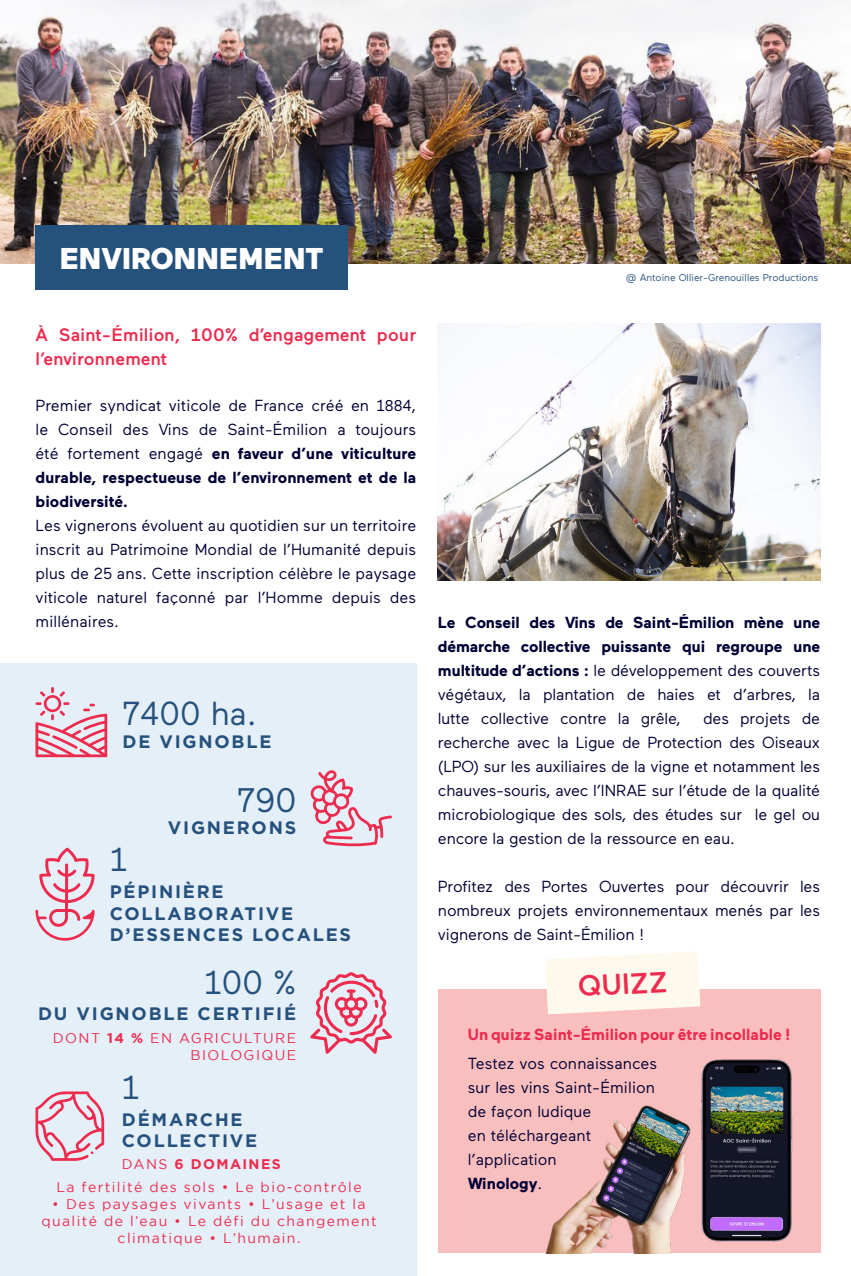
<style>
.page{position:relative;width:851px;height:1276px;background:#fff}
.page>*{position:absolute;margin:0;border:0;box-sizing:border-box;transform-origin:0 0}
.t1{font:34px "Maax";color:#26517d}
.t2{font:33.2px "Maax";color:#26517d}
.t3{font:900 30px "Maax";letter-spacing:.01em;color:#fff}
.t4{font:500 29px "Maax";color:#ed2b4e}
.t5{font:700 18px/21.6px "Gotham";letter-spacing:.1em;color:#26517d}
.t6{font:500 18px/24px "Maax";letter-spacing:.01em;color:#ed2b4e}
.t7{font:16px/24px "Maax";color:#000034;text-align:justify}
.t8{font:700 16px/24px "Maax";letter-spacing:-.01em;color:#000034;text-align:justify}
.t9{font:700 16px "Maax";color:#ed2b4e}
.t10{font:14px/16.8px "Gotham";letter-spacing:.1em;color:#ed2b4e;text-align:right}
.t11{font:700 14px "Gotham";letter-spacing:.1em;color:#ed2b4e}
.t12{font:10px "Maax";color:#26517d}
.s1{font-weight:700}
.s2{font-weight:400}
</style>
<div class="page">
<img style="left:0;top:0;width:850px;height:264px">
<img style="left:438px;top:323px;width:382px;height:257px">
<div style="left:36px;top:225px;width:312px;height:65px;background:#25517d"></div>
<div style="left:0;top:663px;width:416px;height:613px;background:#e4eff8"></div>
<svg style="left:310px;top:972px;width:82px;height:81px"></svg>
<svg style="left:35px;top:687px;width:72px;height:70px"></svg>
<svg style="left:310px;top:770px;width:82px;height:77px"></svg>
<svg style="left:35px;top:1091px;width:69px;height:69px"></svg>
<svg style="left:35px;top:847px;width:60px;height:93px"></svg>
<div style="left:438px;top:989px;width:382px;height:264px;background:#f9bebe"></div>
<svg style="left:545px;top:951px;width:155px;height:63px;background:#fdf5eb"></svg>
<img style="left:546px;top:1105px;width:145px;height:148px">
<img style="left:701px;top:1059px;width:92px;height:183px">
<p class="t3" style="left:60px;top:242px;width:265px">ENVIRONNEMENT</p>
<p class="t6" style="left:36px;top:323px;width:382px">À Saint-Émilion, 100% d’engagement pour l’environnement</p>
<p class="t7" style="left:36px;top:394px;width:382px">Premier syndicat viticole de France créé en 1884, le Conseil des Vins de Saint-Émilion a toujours été fortement engagé <span class="s1">en faveur d’une viticulture durable, respectueuse de l’environnement et de la biodiversité.</span></p>
<p class="t7" style="left:36px;top:514px;width:382px">Les vignerons évoluent au quotidien sur un territoire inscrit au Patrimoine Mondial de l’Humanité depuis plus de 25 ans. Cette inscription célèbre le paysage viticole naturel façonné par l’Homme depuis des millénaires.</p>
<p class="t2" style="left:122px;top:695px;width:136px">7400 ha.</p>
<p class="t5" style="left:122px;top:730px;width:150px">DE VIGNOBLE</p>
<p class="t1" style="left:237px;top:782px;width:61px">790</p>
<p class="t5" style="left:168px;top:816px;width:130px">VIGNERONS</p>
<p class="t2" style="left:110px;top:841px;width:19px">1</p>
<p class="t5" style="left:110px;top:880px;width:115px">PÉPINIÈRE</p>
<p class="t5" style="left:110px;top:902px;width:243px">COLLABORATIVE<br>D’ESSENCES LOCALES</p>
<p class="t2" style="left:204px;top:965px;width:93px">100 %</p>
<p class="t5" style="left:38px;top:1002px;width:260px">DU VIGNOBLE CERTIFIÉ</p>
<p class="t10" style="left:53px;top:1029px;width:245px">DONT <span class="s1">14 %</span> EN AGRICULTURE<br>BIOLOGIQUE</p>
<p class="t2" style="left:122px;top:1069px;width:19px">1</p>
<p class="t5" style="left:122px;top:1108px;width:137px">DÉMARCHE<br>COLLECTIVE</p>
<p class="t11" style="left:122px;top:1156px;width:160px"><span class="s2">DANS</span> 6 DOMAINES</p>
<p class="t10" style="left:56px;top:1179px;width:307px">La fertilité des sols • Le bio-contrôle</p>
<p class="t10" style="left:41px;top:1195px;width:337px;text-align:center">• Des paysages vivants • L’usage et la qualité de l’eau • Le défi du changement climatique • L’humain.</p>
<p class="t12" style="left:625px;top:272px;width:194px">@ Antoine Ollier-Grenouilles Productions</p>
<p class="t8" style="left:438px;top:610px;width:383px">Le Conseil des Vins de Saint-Émilion mène une démarche collective puissante qui regroupe une multitude d’actions : <span class="s2">le développement des couverts végétaux, la plantation de haies et d’arbres, la lutte collective contre la grêle,</span></p>
<p class="t7" style="left:438px;top:706px;width:383px;text-indent:265px">des projets de recherche avec la Ligue de Protection des Oiseaux (LPO) sur les auxiliaires de la vigne et notamment les chauves-souris, avec l’INRAE sur l’étude de la qualité microbiologique des sols, des études sur le gel ou encore la gestion de la ressource en eau.</p>
<p class="t7" style="left:438px;top:874px;width:383px">Profitez des Portes Ouvertes pour découvrir les nombreux projets environnementaux menés par les vignerons de Saint-Émilion !</p>
<p class="t4" style="left:577px;top:971px;width:91px;rotate:-3deg">QUIZZ</p>
<p class="t9" style="left:467px;top:1026px;width:324px">Un quizz Saint-Émilion pour être incollable !</p>
<p class="t7" style="left:467px;top:1051px;width:191px;text-align:left">Testez vos connaissances sur les vins Saint-Émilion de façon ludique<br>en téléchargeant l’application<br><span class="s1">Winology</span>.</p>
</div>
